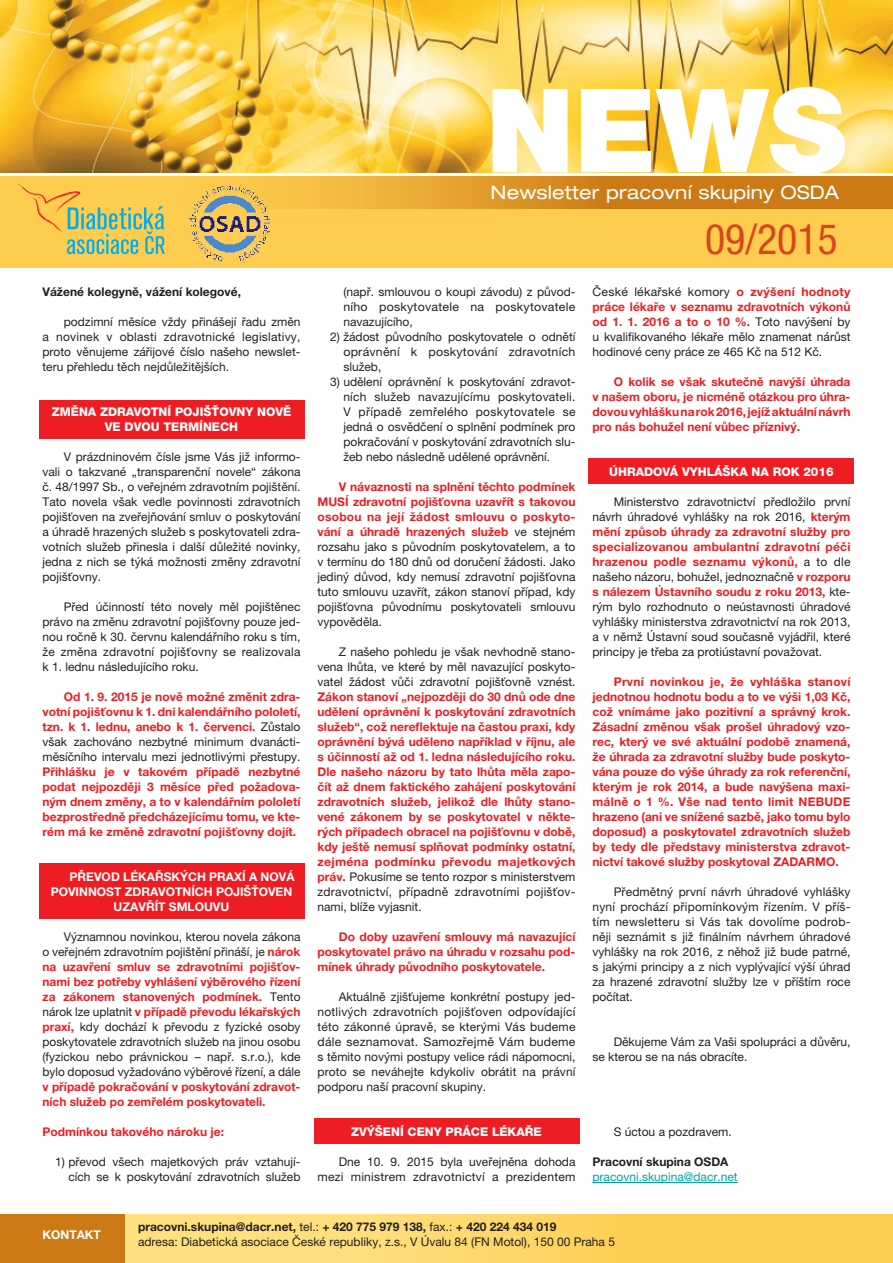
<style>
.page{position:relative;width:893px;height:1263px;background:#fff}
.page>*{position:absolute;margin:0;border:0;box-sizing:border-box;transform-origin:0 0}
.t1{font:900 116.55px "Helvetica Neue LT Pro";color:#fff}
.t2{font:condensed 42px "Helvetica Neue LT Pro";color:#d9461d}
.t3{font:expanded 18.75px "Helvetica Neue LT Pro";letter-spacing:.01em;color:#fff}
.t4{font:12px/15px "Helvetica Neue LT Pro";color:#231f20;text-align:justify}
.t5{font:700 12px/15px "Helvetica Neue LT Pro";color:#ee1d23;text-align:justify}
.t6{font:800 12px/15px "Helvetica Neue LT Pro";color:#fff;text-align:center}
.t7{font:700 12px "Helvetica Neue LT Pro";color:#fff}
.t8{font:12px/15px "Helvetica Neue LT Pro";letter-spacing:.02em;color:#231f20;text-align:right}
.t9{font:700 12px "Helvetica Neue LT Pro";color:#231f20}
.t10{font:12px "Helvetica Neue LT Pro";color:#00a2ad}
.s1{font-weight:400;color:#231f20}
.s2{font-weight:700;color:#ee1d23}
.s3{font-weight:700}
</style>
<div class="page">
<div style="left:0;top:1214px;width:125px;height:49px;background:#cb7a16"></div>
<div style="left:126px;top:1214px;width:767px;height:49px;background:linear-gradient(to right,#ffe489,#fec844)"></div>
<div style="left:39px;top:400px;width:265px;height:38px;background:#ee1d23"></div>
<div style="left:314px;top:1118px;width:265px;height:26px;background:#ee1d23"></div>
<div style="left:589px;top:458px;width:265px;height:26px;background:#ee1d23"></div>
<div style="left:39px;top:863px;width:265px;height:55px;background:#ee1d23"></div>
<hr style="left:592px;top:1182px;width:146px;height:1px;background:#00a2ad">
<img style="left:0;top:0;width:893px;height:172px">
<div style="left:0;top:176px;width:893px;height:92px;background:#fecc4e"></div>
<svg style="left:17px;top:176px;width:876px;height:32px"></svg>
<svg style="left:17px;top:184px;width:148px;height:70px"></svg>
<img style="left:186px;top:178px;width:88px;height:85px">
<h1 class="t1" style="left:486px;top:61px;width:362px">NEWS</h1>
<h3 class="t3" style="left:490px;top:182px;width:350px">Newsletter pracovní skupiny OSDA</h3>
<p class="t9" style="left:43px;top:284px;width:200px">Vážené kolegyně, vážení kolegové,</p>
<p class="t4" style="left:43px;top:314px;width:259px;text-indent:21px">podzimní měsíce vždy přinášejí řadu změn a novinek v oblasti zdravotnické legislativy, proto věnujeme zářijové číslo našeho newslet&shy;teru přehledu těch nejdůležitějších.</p>
<p class="t6" style="left:52px;top:404px;width:241px">ZMĚNA ZDRAVOTNÍ POJIŠŤOVNY NOVĚ<br>VE DVOU TERMÍNECH</p>
<p class="t4" style="left:43px;top:449px;width:259px;text-indent:21px">V prázdninovém čísle jsme Vás již informo&shy;vali o takzvané „transparenční novele“ zákona č. 48/1997 Sb., o veřejném zdravotním pojištění.<br>Tato novela však vedle povinnosti zdravotních pojišťoven na zveřejňování smluv o poskytování a úhradě hrazených služeb s poskytovateli zdra&shy;votních služeb přinesla i další důležité novinky, jedna z nich se týká možnosti změny zdravotní pojišťovny.</p>
<p class="t4" style="left:43px;top:599px;width:259px;text-indent:21px">Před účinností této novely měl pojištěnec právo na změnu zdravotní pojišťovny pouze jed&shy;nou ročně k 30. červnu kalendářního roku s tím, že změna zdravotní pojišťovny se realizovala k 1. lednu následujícího roku.</p>
<p class="t5" style="left:43px;top:689px;width:259px;text-indent:21px">Od 1. 9. 2015 je nově možné změnit zdra&shy;votní pojišťovnu k 1. dni kalendářního pololetí, tzn. k 1. lednu, anebo k 1. červenci. <span class="s1">Zůstalo však zachováno nezbytné minimum dvanácti&shy;měsíčního intervalu mezi jednotlivými přestupy.</span></p>
<p class="t5" style="left:43px;top:764px;width:259px">Přihlášku je v takovém případě nezbytné podat nejpozději 3 měsíce před požadova&shy;ným dnem změny, a to v kalendářním pololetí bezprostředně předcházejícímu tomu, ve kte&shy;rém má ke změně zdravotní pojišťovny dojít.</p>
<p class="t7" style="left:70px;top:869px;width:226px">PŘEVOD LÉKAŘSKÝCH PRAXÍ A NOVÁ</p>
<p class="t7" style="left:51px;top:884px;width:243px">POVINNOST ZDRAVOTNÍCH POJIŠŤOVEN</p>
<p class="t7" style="left:114px;top:899px;width:117px">UZAVŘÍT SMLOUVU</p>
<p class="t4" style="left:42px;top:929px;width:259px;text-indent:21px">Významnou novinkou, kterou novela zákona o veřejném zdravotním pojištění přináší, je <span class="s2">nárok na uzavření smluv se zdravotními pojišťov&shy;nami bez potřeby vyhlášení výběrového řízení za zákonem stanovených podmínek.</span> Tento nárok lze uplatnit <span class="s2">v případě převodu lékařských praxí,</span> kdy dochází k převodu z fyzické osoby poskytovatele zdravotních služeb na jinou osobu (fyzickou nebo právnickou – např. s.r.o.), kde bylo doposud vyžadováno výběrové řízení, a dále</p>
<p class="t5" style="left:43px;top:1079px;width:259px">v případě pokračování v poskytování zdravot&shy;ních služeb po zemřelém poskytovateli.</p>
<p class="t5" style="left:43px;top:1124px;width:183px">Podmínkou takového nároku je:</p>
<p class="t4" style="left:55px;top:1154px;width:247px;text-align:right">1) převod všech majetkových práv vztahují&shy;cích se k poskytování zdravotních služeb</p>
<p class="t4" style="left:343px;top:284px;width:234px">(např. smlouvou o koupi závodu) z původ&shy;ního poskytovatele na poskytovatele navazujícího,</p>
<p class="t4" style="left:343px;top:329px;width:234px;text-indent:-13px">2) žádost původního poskytovatele o odnětí oprávnění k poskytování zdravotních služeb,</p>
<p class="t4" style="left:343px;top:374px;width:234px;text-indent:-13px">3) udělení oprávnění k poskytování zdravot&shy;ních služeb navazujícímu poskytovateli.<br>V případě zemřelého poskytovatele se jedná o osvědčení o splnění podmínek pro pokračování v poskytování zdravotních slu&shy;žeb nebo následně udělené oprávnění.</p>
<p class="t4" style="left:317px;top:479px;width:259px;text-indent:21px"><span class="s2">V návaznosti na splnění těchto podmínek MUSÍ zdravotní pojišťovna uzavřít s takovou osobou na její žádost smlouvu o poskyto&shy;vání a úhradě hrazených služeb</span> ve stejném rozsahu jako s původním poskytovatelem, a to v termínu do 180 dnů od doručení žádosti. Jako jediný důvod, kdy nemusí zdravotní pojišťovna tuto smlouvu uzavřít, zákon stanoví případ, kdy pojišťovna původnímu poskytovateli smlouvu vypověděla.</p>
<p class="t4" style="left:317px;top:644px;width:259px;text-indent:21px">Z našeho pohledu je však nevhodně stano&shy;vena lhůta, ve které by měl navazující poskyto&shy;vatel žádost vůči zdravotní pojišťovně vznést.</p>
<p class="t5" style="left:317px;top:689px;width:259px">Zákon stanoví „nejpozději do 30 dnů ode dne udělení oprávnění k poskytování zdravotních služeb“, což nereflektuje na častou praxi, kdy oprávnění bývá uděleno například v říjnu, ale s účinností až od 1. ledna následujícího roku.<br>Dle našeho názoru by tato lhůta měla zapo&shy;čít až dnem faktického zahájení poskytování zdravotních služeb, jelikož dle lhůty stano&shy;vené zákonem by se poskytovatel v někte&shy;rých případech obracel na pojišťovnu v době, kdy ještě nemusí splňovat podmínky ostatní, zejména podmínku převodu majetkových práv. <span class="s1">Pokusíme se tento rozpor s ministerstvem zdravotnictví, případně zdravotními pojišťov&shy;nami, blíže vyjasnit.</span></p>
<p class="t5" style="left:317px;top:929px;width:259px;text-indent:21px">Do doby uzavření smlouvy má navazující poskytovatel právo na úhradu v rozsahu pod&shy;mínek úhrady původního poskytovatele.</p>
<p class="t4" style="left:317px;top:989px;width:259px;text-indent:21px">Aktuálně zjišťujeme konkrétní postupy jed&shy;notlivých zdravotních pojišťoven odpovídající této zákonné úpravě, se kterými Vás budeme dále seznamovat. Samozřejmě Vám budeme s těmito novými postupy velice rádi nápomocni, proto se neváhejte kdykoliv obrátit na právní podporu naší pracovní skupiny.</p>
<p class="t6" style="left:351px;top:1124px;width:192px">ZVÝŠENÍ CENY PRÁCE LÉKAŘE</p>
<p class="t8" style="left:317px;top:1154px;width:259px">Dne 10. 9. 2015 byla uveřejněna dohoda mezi ministrem zdravotnictví a prezidentem</p>
<h2 class="t2" style="left:705px;top:215px;width:134px">09/2015</h2>
<p class="t4" style="left:592px;top:284px;width:259px">České lékařské komory <span class="s2">o zvýšení hodnoty práce lékaře v seznamu zdravotních výkonů od 1. 1. 2016 a to o 10 %.</span> Toto navýšení by u kvalifikovaného lékaře mělo znamenat nárůst hodinové ceny práce ze 465 Kč na 512 Kč.</p>
<p class="t5" style="left:592px;top:374px;width:259px;text-indent:21px">O kolik se však skutečně navýší úhrada v našem oboru, je nicméně otázkou pro úhra&shy;dovou vyhlášku na rok 2016, jejíž aktuální návrh pro nás bohužel není vůbec příznivý.</p>
<p class="t6" style="left:609px;top:464px;width:226px">ÚHRADOVÁ VYHLÁŠKA NA ROK 2016</p>
<p class="t4" style="left:592px;top:494px;width:259px;text-indent:21px">Ministerstvo zdravotnictví předložilo první návrh úhradové vyhlášky na rok 2016, <span class="s2">kterým mění způsob úhrady za zdravotní služby pro specializovanou ambulantní zdravotní péči hrazenou podle seznamu výkonů,</span> a to dle našeho názoru, bohužel, jednoznačně <span class="s2">v rozporu s nálezem Ústavního soudu z roku 2013,</span> kte&shy;rým bylo rozhodnuto o neústavnosti úhradové vyhlášky ministerstva zdravotnictví na rok 2013, a v němž Ústavní soud současně vyjádřil, které principy je třeba za protiústavní považovat.</p>
<p class="t5" style="left:592px;top:674px;width:259px;text-indent:21px">První novinkou je, že vyhláška stanoví jednotnou hodnotu bodu a to ve výši 1,03 Kč, což vnímáme jako pozitivní a správný krok.<br>Zásadní změnou však prošel úhradový vzo&shy;rec, který ve své aktuální podobě znamená, že úhrada za zdravotní služby bude poskyto&shy;vána pouze do výše úhrady za rok referenční, kterým je rok 2014, a bude navýšena maxi&shy;málně o 1 %. Vše nad tento limit NEBUDE hrazeno (ani ve snížené sazbě, jako tomu bylo doposud) a poskytovatel zdravotních služeb by tedy dle představy ministerstva zdravot&shy;nictví takové služby poskytoval ZADARMO.</p>
<p class="t4" style="left:592px;top:884px;width:259px;text-indent:21px">Předmětný první návrh úhradové vyhlášky nyní prochází připomínkovým řízením. V příš&shy;tím newsletteru si Vás tak dovolíme podrob&shy;něji seznámit s již finálním návrhem úhradové vyhlášky na rok 2016, z něhož již bude patrné, s jakými principy a z nich vyplývající výší úhrad za hrazené zdravotní služby lze v příštím roce počítat.</p>
<p class="t4" style="left:592px;top:1034px;width:259px;text-indent:21px">Děkujeme Vám za Vaši spolupráci a důvěru, se kterou se na nás obracíte.</p>
<p class="t4" style="left:614px;top:1124px;width:120px">S úctou a pozdravem.</p>
<p class="t9" style="left:592px;top:1154px;width:138px">Pracovní skupina OSDA</p>
<p class="t10" style="left:592px;top:1170px;width:147px">pracovni.skupina@dacr.net</p>
<p class="t7" style="left:43px;top:1227px;width:60px">KONTAKT</p>
<p class="t4" style="left:138px;top:1220px;width:478px;line-height:14.4px"><span class="s3">pracovni.skupina@dacr.net,</span> tel.: <span class="s3">+ 420 775 979 138,</span> fax.: <span class="s3">+ 420 224 434 019<br></span>adresa: Diabetická asociace České republiky, z.s., V Úvalu 84 (FN Motol), 150 00 Praha 5</p>
</div>
